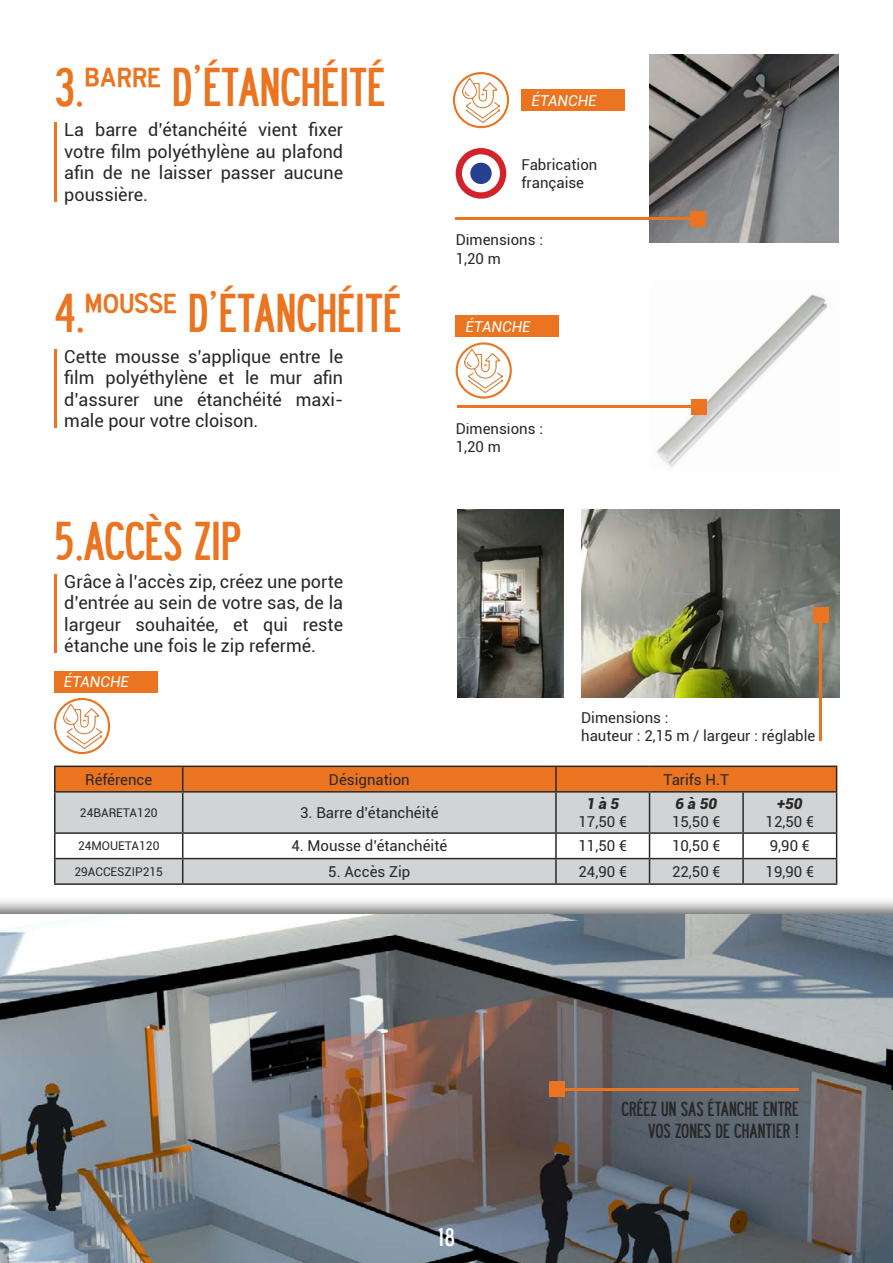
<style>
.page{position:relative;width:893px;height:1263px;background:#fff}
.page>*{position:absolute;margin:0;border:0;box-sizing:border-box;transform-origin:0 0}
.t1{font:48px "Roadway";color:#ea7420}
.t2{font:22.5px "Roadway";color:#fff}
.t3{font:18px/21.6px "Roboto";color:#292829;text-align:justify}
.t4{font:18px/21.6px "Roadway";color:#292829;text-align:right}
.t5{font:15px/18px "Roboto";color:#292829}
.t6{font:italic 15px "Roboto";color:#fff}
.t7{font:italic 900 15px "Roboto";color:#292829}
.t8{font:12px "Roboto";color:#292829}
</style>
<div class="page">
<img style="left:650px;top:54px;width:188px;height:188px">
<hr style="left:456px;top:217px;width:234px;height:3px;background:#ea7420">
<div style="left:690px;top:211px;width:15px;height:15px;background:#ea7420"></div>
<img style="left:656px;top:294px;width:172px;height:173px">
<img style="left:581px;top:510px;width:259px;height:188px">
<hr style="left:457px;top:405px;width:234px;height:3px;background:#ea7420">
<div style="left:691px;top:399px;width:16px;height:15px;background:#ea7420"></div>
<hr style="left:819px;top:623px;width:3px;height:118px;background:#ea7420">
<div style="left:813px;top:608px;width:15px;height:15px;background:#ea7420"></div>
<hr style="left:54px;top:574px;width:3px;height:78px;background:#ea7420">
<hr style="left:54px;top:349px;width:3px;height:78px;background:#ea7420">
<hr style="left:54px;top:123px;width:3px;height:79px;background:#ea7420">
<div style="left:453px;top:72px;width:56px;height:56px;border:2px solid #ea7420;border-radius:50%"></div>
<div style="left:456px;top:342px;width:56px;height:57px;border:2px solid #ea7420;border-radius:50%"></div>
<div style="left:54px;top:698px;width:56px;height:56px;border:2px solid #ea7420;border-radius:50%"></div>
<div style="left:522px;top:89px;width:103px;height:22px;background:#ea7420"></div>
<div style="left:456px;top:315px;width:103px;height:22px;background:#ea7420"></div>
<div style="left:54px;top:671px;width:104px;height:21px;background:#ea7420"></div>
<img style="left:462px;top:78px;width:38px;height:45px">
<img style="left:465px;top:348px;width:38px;height:45px">
<img style="left:63px;top:703px;width:38px;height:45px">
<div style="left:0;top:896px;width:893px;height:367px;background:#292829;opacity:.75"></div>
<img style="left:0;top:914px;width:893px;height:349px">
<hr style="left:565px;top:1088px;width:234px;height:3px;background:#ea7420">
<div style="left:549px;top:1081px;width:16px;height:16px;background:#ea7420"></div>
<div style="left:56px;top:792px;width:780px;height:40px;background:#d1d3d4"></div>
<hr style="left:54px;top:765px;width:129px;height:2px;background:#292829">
<hr style="left:54px;top:767px;width:2px;height:24px;background:#292829">
<hr style="left:183px;top:765px;width:373px;height:2px;background:#292829">
<hr style="left:556px;top:765px;width:93px;height:2px;background:#292829">
<hr style="left:649px;top:765px;width:94px;height:2px;background:#292829">
<hr style="left:743px;top:765px;width:94px;height:2px;background:#292829">
<hr style="left:54px;top:792px;width:2px;height:40px;background:#292829">
<hr style="left:836px;top:792px;width:1px;height:40px;background:#292829">
<hr style="left:54px;top:834px;width:2px;height:24px;background:#292829">
<svg style="left:55px;top:766px;width:782px;height:25px;background:#e17020"></svg>
<hr style="left:555px;top:767px;width:2px;height:24px;background:#292829">
<hr style="left:54px;top:791px;width:129px;height:1px;background:#292829">
<hr style="left:183px;top:791px;width:373px;height:1px;background:#292829">
<hr style="left:182px;top:792px;width:1px;height:40px;background:#292829">
<hr style="left:556px;top:791px;width:93px;height:1px;background:#292829">
<hr style="left:555px;top:792px;width:2px;height:40px;background:#292829">
<hr style="left:649px;top:791px;width:94px;height:1px;background:#292829">
<hr style="left:649px;top:792px;width:1px;height:40px;background:#292829">
<hr style="left:743px;top:791px;width:94px;height:1px;background:#292829">
<hr style="left:742px;top:792px;width:2px;height:40px;background:#292829">
<hr style="left:54px;top:832px;width:129px;height:2px;background:#292829">
<hr style="left:183px;top:832px;width:373px;height:2px;background:#292829">
<hr style="left:556px;top:832px;width:93px;height:2px;background:#292829">
<hr style="left:649px;top:832px;width:94px;height:2px;background:#292829">
<hr style="left:743px;top:832px;width:94px;height:2px;background:#292829">
<hr style="left:54px;top:858px;width:129px;height:1px;background:#292829">
<hr style="left:54px;top:859px;width:2px;height:24px;background:#292829">
<svg style="left:55px;top:833px;width:782px;height:50px"></svg>
<hr style="left:54px;top:883px;width:129px;height:2px;background:#292829">
<hr style="left:183px;top:883px;width:373px;height:2px;background:#292829">
<hr style="left:556px;top:883px;width:93px;height:2px;background:#292829">
<hr style="left:649px;top:883px;width:94px;height:2px;background:#292829">
<hr style="left:743px;top:883px;width:94px;height:2px;background:#292829">
<img style="left:458px;top:510px;width:106px;height:188px">
<div style="left:456px;top:148px;width:50px;height:51px;background:#d2232a;border-radius:50%"></div>
<div style="left:462px;top:154px;width:38px;height:38px;background:#fff;border-radius:50%"></div>
<div style="left:470px;top:163px;width:22px;height:21px;background:#25408f;border-radius:50%"></div>
<h1 class="t1" style="left:54px;top:55px;width:333px">3.barre D’ÉTANCHÉITÉ</h1>
<p class="t3" style="left:64px;top:118px;width:280px">La barre d’étanchéité vient fixer votre film polyéthylène au plafond afin de ne laisser passer aucune poussière.</p>
<h1 class="t1" style="left:54px;top:281px;width:349px">4.mousse D’ÉTANCHÉITÉ</h1>
<p class="t3" style="left:64px;top:345px;width:280px">Cette mousse s’applique entre le film polyéthylène et le mur afin d’assurer une étanchéité maxi&shy;male pour votre cloison.</p>
<h1 class="t1" style="left:54px;top:509px;width:189px">5.ACCÈS ZIP</h1>
<p class="t3" style="left:64px;top:570px;width:280px">Grâce à l’accès zip, créez une porte d’entrée au sein de votre sas, de la largeur souhaitée, et qui reste étanche une fois le zip refermé.</p>
<p class="t6" style="left:64px;top:671px;width:67px">ÉTANCHE</p>
<p class="t6" style="left:531px;top:90px;width:67px">ÉTANCHE</p>
<p class="t5" style="left:522px;top:155px;width:77px">Fabrication française</p>
<p class="t5" style="left:456px;top:231px;width:89px">Dimensions :<br>1,20 m</p>
<p class="t6" style="left:465px;top:316px;width:67px">ÉTANCHE</p>
<p class="t5" style="left:456px;top:419px;width:89px">Dimensions :<br>1,20 m</p>
<p class="t5" style="left:581px;top:708px;width:236px">Dimensions :<br>hauteur : 2,15 m / largeur : réglable</p>
<p class="t5" style="left:85px;top:770px;width:69px">Référence</p>
<p class="t5" style="left:329px;top:770px;width:82px">Désignation</p>
<p class="t5" style="left:663px;top:770px;width:67px">Tarifs H.T</p>
<p class="t8" style="left:80px;top:804px;width:79px">24BARETA120</p>
<p class="t5" style="left:300px;top:803px;width:140px">3. Barre d’étanchéité</p>
<p class="t7" style="left:586px;top:793px;width:34px">1 à 5</p>
<p class="t5" style="left:578px;top:812px;width:50px">17,50 €</p>
<p class="t7" style="left:676px;top:793px;width:43px">6 à 50</p>
<p class="t5" style="left:672px;top:812px;width:50px">15,50 €</p>
<p class="t7" style="left:777px;top:793px;width:27px">+50</p>
<p class="t5" style="left:766px;top:812px;width:50px">12,50 €</p>
<p class="t8" style="left:78px;top:838px;width:83px">24MOUETA120</p>
<p class="t5" style="left:291px;top:836px;width:157px">4. Mousse d’étanchéité</p>
<p class="t5" style="left:578px;top:836px;width:50px">11,50 €</p>
<p class="t5" style="left:672px;top:836px;width:50px">10,50 €</p>
<p class="t5" style="left:770px;top:836px;width:41px">9,90 €</p>
<p class="t8" style="left:74px;top:863px;width:90px">29ACCESZIP215</p>
<p class="t5" style="left:328px;top:862px;width:84px">5. Accès Zip</p>
<p class="t5" style="left:578px;top:862px;width:50px">24,90 €</p>
<p class="t5" style="left:672px;top:862px;width:50px">22,50 €</p>
<p class="t5" style="left:766px;top:862px;width:50px">19,90 €</p>
<p class="t2" style="left:438px;top:1222px;width:19px">18</p>
<p class="t4" style="left:621px;top:1097px;width:179px">CRÉEZ UN SAS ÉTANCHE ENTRE<br>VOS ZONES DE CHANTIER !</p>
</div>
